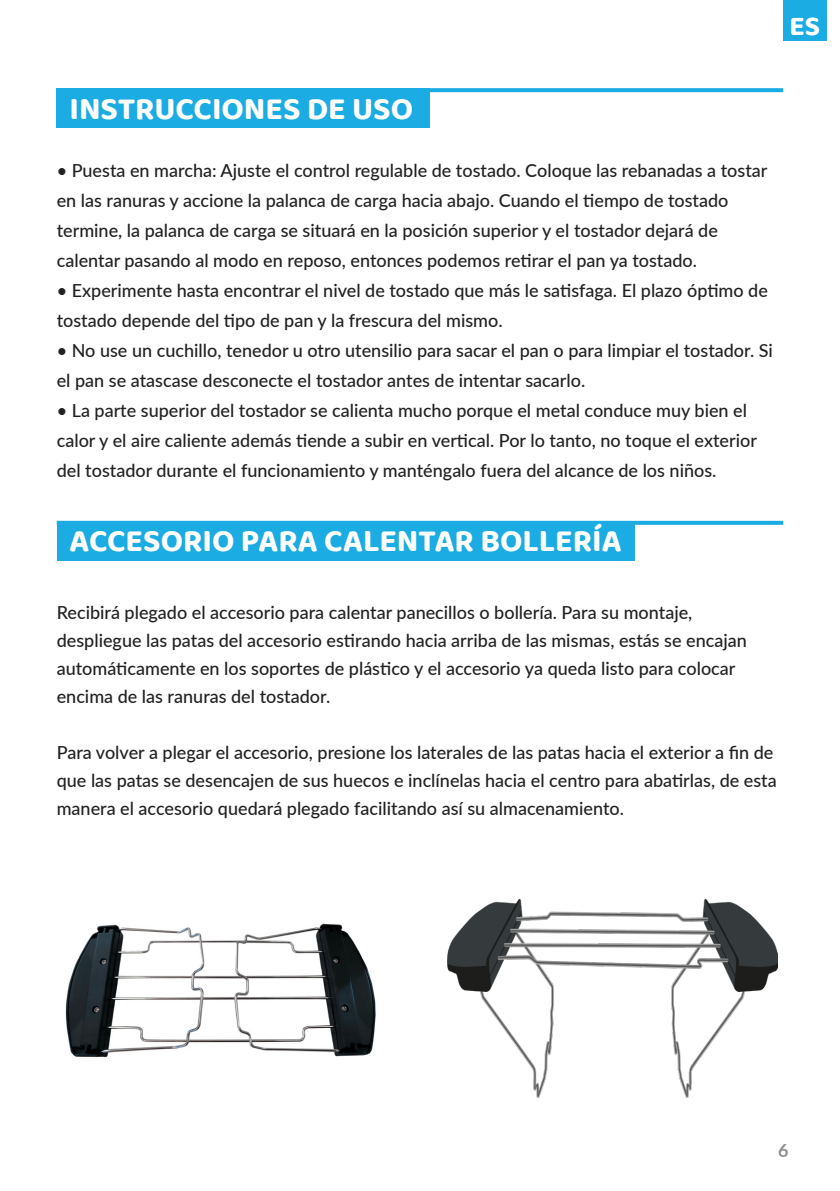
<style>
.page{position:relative;width:840px;height:1191px;background:#fff}
.page>*{position:absolute;margin:0;border:0;box-sizing:border-box;transform-origin:0 0}
.t1{font:700 32px "Baloo 2";color:#fff}
.t2{font:700 28px "Baloo 2";color:#fff}
.t3{font:500 18px/30px "Lato";color:#212121}
.t4{font:700 18px "Lato";color:#909090}
</style>
<div class="page">
<div style="left:782px;top:0;width:43px;height:41px;background:#1bace3"></div>
<div style="left:57px;top:88px;width:373px;height:40px;background:#1bace3"></div>
<div style="left:57px;top:521px;width:577px;height:39px;background:#1bace3"></div>
<hr style="left:57px;top:88px;width:725px;height:4px;background:#1bace3">
<hr style="left:57px;top:521px;width:725px;height:4px;background:#1bace3">
<img style="left:65px;top:923px;width:311px;height:135px">
<img style="left:447px;top:899px;width:330px;height:198px">
<h2 class="t2" style="left:788px;top:9px;width:32px">ES</h2>
<p class="t1" style="left:69px;top:89px;width:345px">INSTRUCCIONES DE USO</p>
<p class="t3" style="left:57px;top:155px;width:711px">• Puesta en marcha: Ajuste el control regulable de tostado. Coloque las rebanadas a tostar en las ranuras y accione la palanca de carga hacia abajo. Cuando el tiempo de tostado termine, la palanca de carga se situará en la posición superior y el tostador dejará de calentar pasando al modo en reposo, entonces podemos retirar el pan ya tostado.</p>
<p class="t3" style="left:57px;top:275px;width:712px">• Experimente hasta encontrar el nivel de tostado que más le satisfaga. El plazo óptimo de tostado depende del tipo de pan y la frescura del mismo.</p>
<p class="t3" style="left:57px;top:335px;width:717px">• No use un cuchillo, tenedor u otro utensilio para sacar el pan o para limpiar el tostador. Si el pan se atascase desconecte el tostador antes de intentar sacarlo.</p>
<p class="t3" style="left:57px;top:395px;width:701px">• La parte superior del tostador se calienta mucho porque el metal conduce muy bien el calor y el aire caliente además tiende a subir en vertical. Por lo tanto, no toque el exterior del tostador durante el funcionamiento y manténgalo fuera del alcance de los niños.</p>
<p class="t1" style="left:69px;top:521px;width:553px">ACCESORIO PARA CALENTAR BOLLERÍA</p>
<p class="t3" style="left:57px;top:597px;width:691px;line-height:28px">Recibirá plegado el accesorio para calentar panecillos o bollería. Para su montaje, despliegue las patas del accesorio estirando hacia arriba de las mismas, estás se encajan automáticamente en los soportes de plástico y el accesorio ya queda listo para colocar encima de las ranuras del tostador.</p>
<p class="t3" style="left:57px;top:737px;width:721px;line-height:28px">Para volver a plegar el accesorio, presione los laterales de las patas hacia el exterior a fin de que las patas se desencajen de sus huecos e inclínelas hacia el centro para abatirlas, de esta manera el accesorio quedará plegado facilitando así su almacenamiento.</p>
<p class="t4" style="left:777px;top:1137px;width:12px">6</p>
</div>
